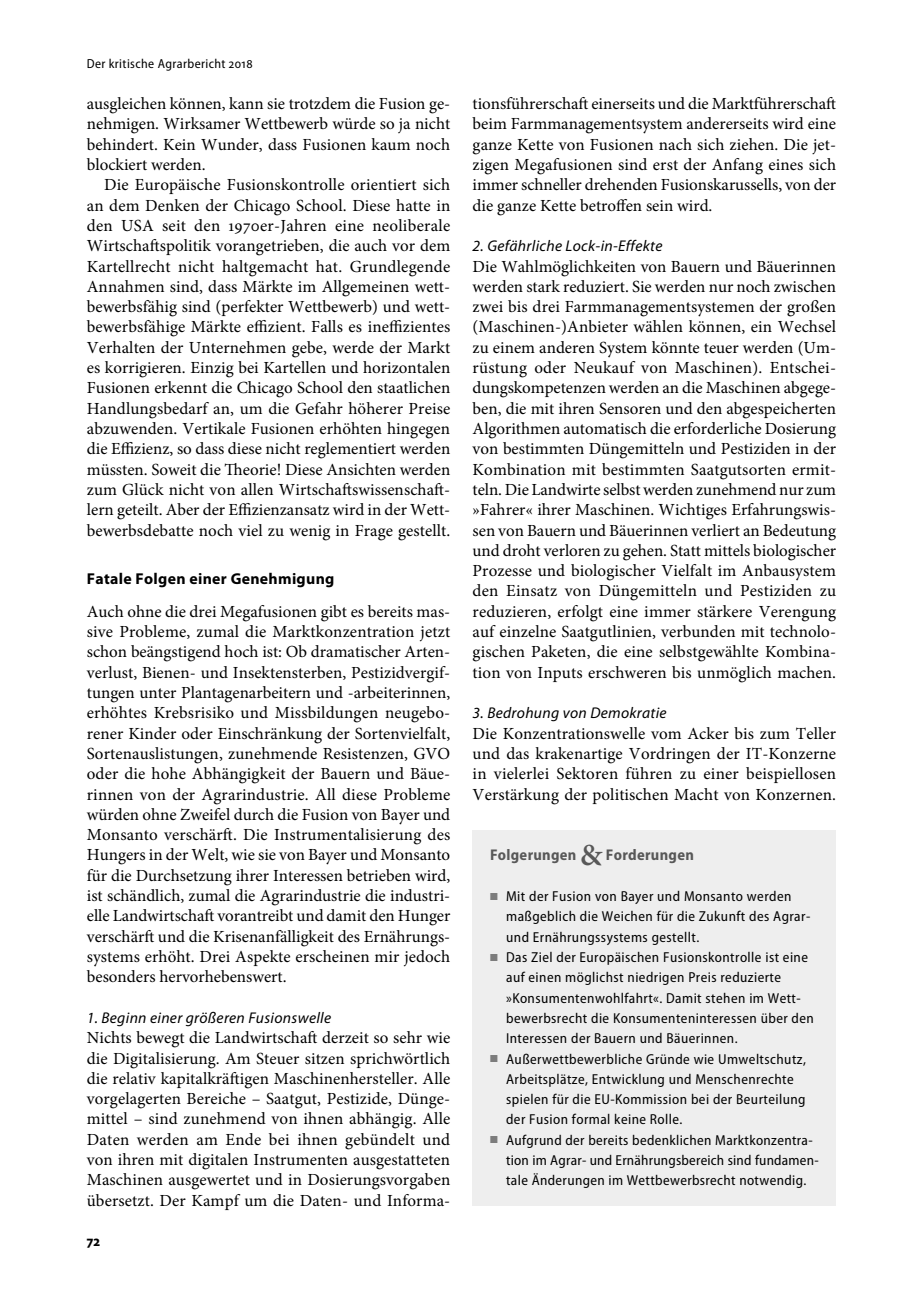
<style>
.page{position:relative;width:918px;height:1315px;background:#fff}
.page>*{position:absolute;margin:0;border:0;box-sizing:border-box;transform-origin:0 0}
.t1{font:16.97px/20.3px "Minion Pro";letter-spacing:.005em;color:#000;text-align:justify}
.t2{font:700 15.75px "Myriad Pro";letter-spacing:.02em;color:#000}
.t3{font:italic 15.58px "Myriad Pro";letter-spacing:.02em;color:#000}
.t4{font:700 semi-condensed 15.58px "Myriad Pro";letter-spacing:.02em;color:#585858}
.t5{font:700 semi-condensed 14.88px "Myriad Pro";color:#000}
.t6{font:semi-condensed 14.35px/20.3px "Myriad Pro";letter-spacing:.03em;color:#000}
.t7{font:semi-condensed 13.12px "Myriad Pro";letter-spacing:.03em;color:#000}
.s1{font-family:"Minion Pro";font-weight:600;font-stretch:normal;font-size:30.8px}
.s2{color:#7c7c7c}
</style>
<div class="page">
<div style="left:472px;top:830px;width:364px;height:375px;background:#eee"></div>
<p class="t7" style="left:87px;top:59px;width:167px">Der kritische Agrarbericht 2018</p>
<p class="t1" style="left:87px;top:95px;width:365px">ausgleichen können, kann sie trotzdem die Fusion ge&shy;nehmigen. Wirksamer Wettbewerb würde so ja nicht behindert. Kein Wunder, dass Fusionen kaum noch blockiert werden.</p>
<p class="t1" style="left:87px;top:176px;width:365px;text-indent:17px">Die Europäische Fusionskontrolle orientiert sich an dem Denken der Chicago School. Diese hatte in den USA seit den 1970er-Jahren eine neoliberale Wirtschaftspolitik vorangetrieben, die auch vor dem Kartellrecht nicht haltgemacht hat. Grundlegende Annahmen sind, dass Märkte im Allgemeinen wett&shy;bewerbsfähig sind (perfekter Wettbewerb) und wett&shy;bewerbsfähige Märkte effizient. Falls es ineffizientes Verhalten der Unternehmen gebe, werde der Markt es korrigieren. Einzig bei Kartellen und horizontalen Fusionen erkennt die Chicago School den staatlichen Handlungsbedarf an, um die Gefahr höherer Preise abzuwenden. Vertikale Fusionen erhöhten hingegen die Effizienz, so dass diese nicht reglementiert werden müssten. Soweit die Theorie! Diese Ansichten werden zum Glück nicht von allen Wirtschaftswissenschaft&shy;lern geteilt. Aber der Effizienzansatz wird in der Wett&shy;bewerbsdebatte noch viel zu wenig in Frage gestellt.</p>
<p class="t2" style="left:87px;top:572px;width:249px">Fatale Folgen einer Genehmigung</p>
<p class="t1" style="left:87px;top:603px;width:365px">Auch ohne die drei Megafusionen gibt es bereits mas&shy;sive Probleme, zumal die Marktkonzentration jetzt schon beängstigend hoch ist: Ob dramatischer Arten&shy;verlust, Bienen- und Insektensterben, Pestizidvergif&shy;tungen unter Plantagenarbeitern und -arbeiterinnen, erhöhtes Krebsrisiko und Missbildungen neugebo&shy;rener Kinder oder Einschränkung der Sortenvielfalt, Sortenauslistungen, zunehmende Resistenzen, GVO oder die hohe Abhängigkeit der Bauern und Bäue&shy;rinnen von der Agrarindustrie. All diese Probleme würden ohne Zweifel durch die Fusion von Bayer und Monsanto verschärft. Die Instrumentalisierung des Hungers in der Welt, wie sie von Bayer und Monsanto für die Durchsetzung ihrer Interessen betrieben wird, ist schändlich, zumal die Agrarindustrie die industri&shy;elle Landwirtschaft vorantreibt und damit den Hunger verschärft und die Krisenanfälligkeit des Ernährungs&shy;systems erhöht. Drei Aspekte erscheinen mir jedoch besonders hervorhebenswert.</p>
<p class="t3" style="left:87px;top:1012px;width:246px">1. Beginn einer größeren Fusionswelle</p>
<p class="t1" style="left:87px;top:1029px;width:365px">Nichts bewegt die Landwirtschaft derzeit so sehr wie die Digitalisierung. Am Steuer sitzen sprichwörtlich die relativ kapitalkräftigen Maschinenhersteller. Alle vorgelagerten Bereiche – Saatgut, Pestizide, Dünge&shy;mittel – sind zunehmend von ihnen abhängig. Alle Daten werden am Ende bei ihnen gebündelt und von ihren mit digitalen Instrumenten ausgestatteten Maschinen ausgewertet und in Dosierungsvorgaben übersetzt. Der Kampf um die Daten- und Informa-</p>
<p class="t5" style="left:87px;top:1235px;width:15px">72</p>
<p class="t1" style="left:472px;top:95px;width:365px">tionsführerschaft einerseits und die Marktführerschaft beim Farmmanagementsystem andererseits wird eine ganze Kette von Fusionen nach sich ziehen. Die jet&shy;zigen Megafusionen sind erst der Anfang eines sich immer schneller drehenden Fusionskarussells, von der die ganze Kette betroffen sein wird.</p>
<p class="t3" style="left:472px;top:240px;width:191px">2. Gefährliche Lock-in-Effekte</p>
<p class="t1" style="left:472px;top:257px;width:365px">Die Wahlmöglichkeiten von Bauern und Bäuerinnen werden stark reduziert. Sie werden nur noch zwischen zwei bis drei Farmmanagementsystemen der großen (Maschinen-)Anbieter wählen können, ein Wechsel zu einem anderen System könnte teuer werden (Um&shy;rüstung oder Neukauf von Maschinen). Entschei&shy;dungskompetenzen werden an die Maschinen abgege&shy;ben, die mit ihren Sensoren und den abgespeicherten Algorithmen automatisch die erforderliche Dosierung von bestimmten Düngemitteln und Pestiziden in der Kombination mit bestimmten Saatgutsorten ermit&shy;teln. Die Landwirte selbst werden zunehmend nur zum »Fahrer« ihrer Maschinen. Wichtiges Erfahrungswis&shy;sen von Bauern und Bäuerinnen verliert an Bedeutung und droht verloren zu gehen. Statt mittels biologischer Prozesse und biologischer Vielfalt im Anbausystem den Einsatz von Düngemitteln und Pestiziden zu reduzieren, erfolgt eine immer stärkere Verengung auf einzelne Saatgutlinien, verbunden mit technolo&shy;gischen Paketen, die eine selbstgewählte Kombina&shy;tion von Inputs erschweren bis unmöglich machen.</p>
<p class="t3" style="left:472px;top:707px;width:196px">3. Bedrohung von Demokratie</p>
<p class="t1" style="left:472px;top:724px;width:365px">Die Konzentrationswelle vom Acker bis zum Teller und das krakenartige Vordringen der IT-Konzerne in vielerlei Sektoren führen zu einer beispiellosen Verstärkung der politischen Macht von Konzernen.</p>
<p class="t4" style="left:490px;top:849px;width:205px">Folgerungen <span class="s1">&amp;</span> Forderungen</p>
<p class="t6" style="left:506px;top:887px;width:306px;text-indent:-16px"><span class="s2">■</span> Mit der Fusion von Bayer und Monsanto werden maßgeblich die Weichen für die Zukunft des Agrar&shy;und Ernährungssystems gestellt.</p>
<p class="t6" style="left:506px;top:948px;width:309px;text-indent:-16px"><span class="s2">■</span> Das Ziel der Europäischen Fusionskontrolle ist eine auf einen möglichst niedrigen Preis reduzierte »Konsumentenwohlfahrt«. Damit stehen im Wett&shy;bewerbsrecht die Konsumenteninteressen über den Interessen der Bauern und Bäuerinnen.</p>
<p class="t6" style="left:506px;top:1050px;width:301px;text-indent:-16px"><span class="s2">■</span> Außerwettbewerbliche Gründe wie Umweltschutz, Arbeitsplätze, Entwicklung und Menschenrechte spielen für die EU-Kommission bei der Beurteilung der Fusion formal keine Rolle.</p>
<p class="t6" style="left:506px;top:1131px;width:314px;text-indent:-16px"><span class="s2">■</span> Aufgrund der bereits bedenklichen Marktkonzentra&shy;tion im Agrar- und Ernährungsbereich sind fundamen&shy;tale Änderungen im Wettbewerbsrecht notwendig.</p>
</div>
